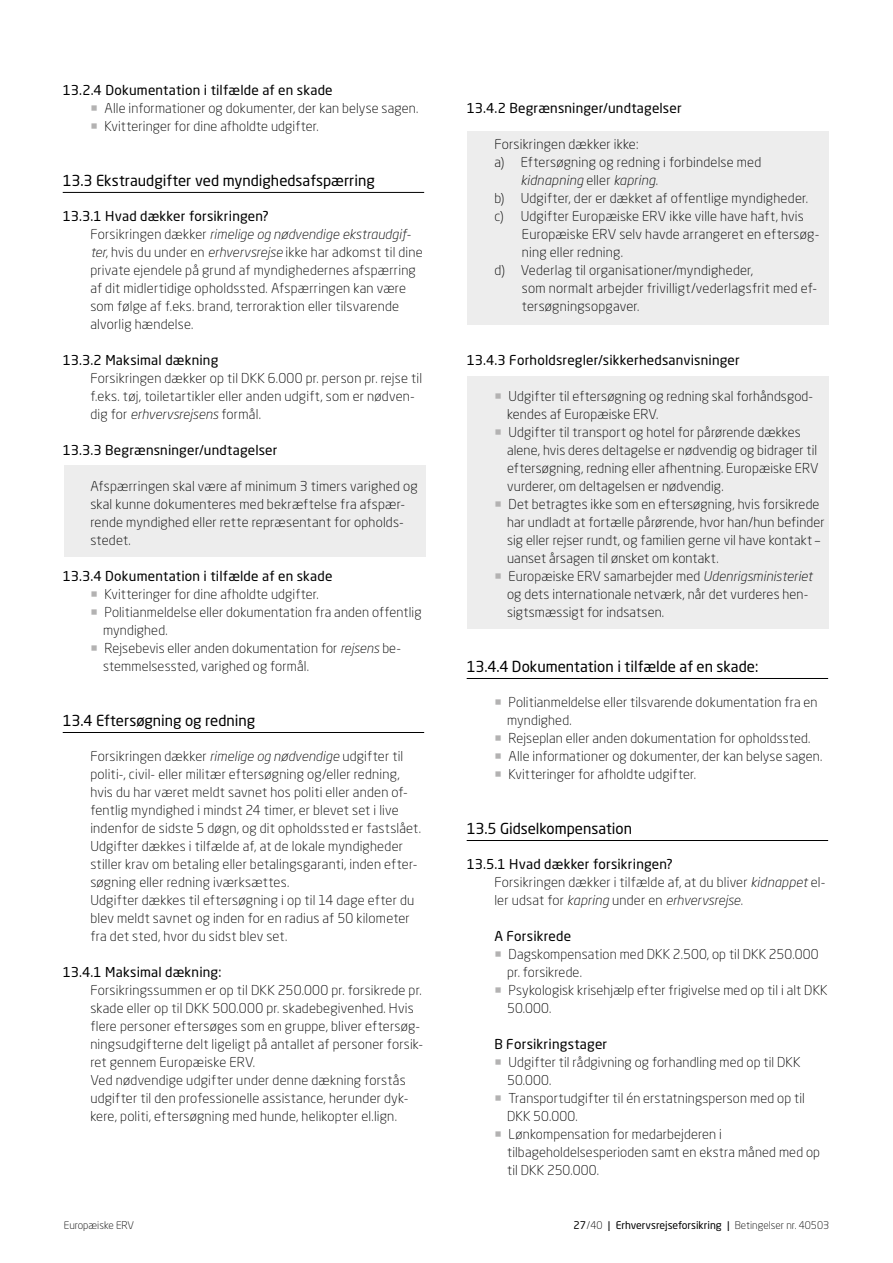
<style>
.page{position:relative;width:893px;height:1263px;background:#fff}
.page>*{position:absolute;margin:0;border:0;box-sizing:border-box;transform-origin:0 0}
.t1{font:15px "Neo Sans W1 G";color:#000}
.t2{font:300 13.5px/18px "Neo Sans W1 G";letter-spacing:.015em;color:#000}
.t3{font:13.5px "Neo Sans W1 G";letter-spacing:.015em;color:#000}
.t4{font:italic 300 13.5px "Neo Sans Pro";letter-spacing:.01em;color:#000}
.t5{font:10.5px "Neo Sans W1 G";color:#000}
.t6{font:300 10.5px "Neo Sans W1 G";color:#000}
.s1{color:#b3b2b2}
.s2{font-family:"Neo Sans W1 G";font-style:normal}
.s3{font-family:"Neo Sans Pro";font-style:italic}
.s4{font-weight:400}
.s5{font-weight:300}
</style>
<div class="page">
<div style="left:64px;top:466px;width:361px;height:91px;background:#ededed"></div>
<div style="left:468px;top:377px;width:361px;height:252px;background:#ededed"></div>
<div style="left:468px;top:131px;width:361px;height:193px;background:#ededed"></div>
<hr style="left:63px;top:192px;width:361px;height:1px;background:#000">
<hr style="left:63px;top:732px;width:361px;height:1px;background:#000">
<hr style="left:467px;top:678px;width:361px;height:1px;background:#000">
<hr style="left:467px;top:840px;width:361px;height:1px;background:#000">
<p class="t3" style="left:63px;top:81px;width:271px">13.2.4 Dokumentation i tilfælde af en skade</p>
<p class="t2" style="left:90px;top:99px;width:330px"><span class="s1">○</span> Alle informationer og dokumenter, der kan belyse sagen.</p>
<p class="t2" style="left:90px;top:117px;width:230px"><span class="s1">○</span> Kvitteringer for dine afholdte udgifter.</p>
<p class="t1" style="left:63px;top:171px;width:314px">13.3 Ekstraudgifter ved myndighedsafspærring</p>
<p class="t3" style="left:63px;top:207px;width:208px">13.3.1 Hvad dækker forsikringen?</p>
<p class="t4" style="left:90px;top:226px;width:322px"><span class="s2">Forsikringen dækker</span> rimelige og nødvendige ekstraudgif-</p>
<p class="t2" style="left:90px;top:243px;width:334px"><span class="s3">ter</span>, hvis du under en <span class="s3">erhvervsrejse</span> ikke har adkomst til dine private ejendele på grund af myndighedernes afspærring af dit midlertidige opholdssted. Afspærringen kan være som følge af f.eks. brand, terroraktion eller tilsvarende alvorlig hændelse.</p>
<p class="t3" style="left:63px;top:351px;width:157px">13.3.2 Maksimal dækning</p>
<p class="t2" style="left:90px;top:369px;width:333px">Forsikringen dækker op til DKK 6.000 pr. person pr. rejse til f.eks. tøj, toiletartikler eller anden udgift, som er nødven-</p>
<p class="t4" style="left:90px;top:406px;width:172px"><span class="s2">dig for</span> erhvervsrejsens <span class="s2">formål.</span></p>
<p class="t3" style="left:63px;top:441px;width:216px">13.3.3 Begrænsninger/undtagelser</p>
<p class="t2" style="left:90px;top:477px;width:329px">Afspærringen skal være af minimum 3 timers varighed og skal kunne dokumenteres med bekræftelse fra afspær&shy;rende myndighed eller rette repræsentant for opholds&shy;stedet.</p>
<p class="t3" style="left:63px;top:567px;width:271px">13.3.4 Dokumentation i tilfælde af en skade</p>
<p class="t2" style="left:90px;top:585px;width:230px"><span class="s1">○</span> Kvitteringer for dine afholdte udgifter.</p>
<p class="t2" style="left:103px;top:603px;width:320px;text-indent:-13px"><span class="s1">○</span> Politianmeldelse eller dokumentation fra anden offentlig myndighed.</p>
<p class="t2" style="left:103px;top:639px;width:299px;text-indent:-13px"><span class="s1">○</span> Rejsebevis eller anden dokumentation for <span class="s3">rejsens</span> be&shy;stemmelsessted, varighed og formål.</p>
<p class="t1" style="left:63px;top:711px;width:194px">13.4 Eftersøgning og redning</p>
<p class="t2" style="left:90px;top:747px;width:332px">Forsikringen dækker <span class="s3">rimelige og nødvendige</span> udgifter til politi-, civil- eller militær eftersøgning og/eller redning, hvis du har været meldt savnet hos politi eller anden of&shy;fentlig myndighed i mindst 24 timer, er blevet set i live indenfor de sidste 5 døgn, og dit opholdssted er fastslået.<br>Udgifter dækkes i tilfælde af, at de lokale myndigheder stiller krav om betaling eller betalingsgaranti, inden efter&shy;søgning eller redning iværksættes.<br>Udgifter dækkes til eftersøgning i op til 14 dage efter du blev meldt savnet og inden for en radius af 50 kilometer fra det sted, hvor du sidst blev set.</p>
<p class="t3" style="left:63px;top:963px;width:160px">13.4.1 Maksimal dækning:</p>
<p class="t2" style="left:90px;top:981px;width:334px">Forsikringssummen er op til DKK 250.000 pr. forsikrede pr. skade eller op til DKK 500.000 pr. skadebegivenhed. Hvis flere personer eftersøges som en gruppe, bliver eftersøg&shy;ningsudgifterne delt ligeligt på antallet af personer forsik&shy;ret gennem Europæiske ERV.<br>Ved nødvendige udgifter under denne dækning forstås udgifter til den professionelle assistance, herunder dyk&shy;kere, politi, eftersøgning med hunde, helikopter el.lign.</p>
<p class="t3" style="left:467px;top:99px;width:217px">13.4.2 Begrænsninger/undtagelser</p>
<p class="t2" style="left:494px;top:135px;width:269px">Forsikringen dækker ikke:<br>a) Eftersøgning og redning i forbindelse med</p>
<p class="t4" style="left:521px;top:172px;width:139px">kidnapning <span class="s2">eller</span> kapring<span class="s2">.</span></p>
<p class="t2" style="left:494px;top:189px;width:315px">b) Udgifter, der er dækket af offentlige myndigheder.</p>
<p class="t2" style="left:494px;top:207px;width:311px">c) Udgifter Europæiske ERV ikke ville have haft, hvis</p>
<p class="t2" style="left:522px;top:225px;width:299px">Europæiske ERV selv havde arrangeret en eftersøg-</p>
<p class="t2" style="left:522px;top:243px;width:103px">ning eller redning.</p>
<p class="t2" style="left:494px;top:261px;width:260px">d) Vederlag til organisationer/myndigheder,</p>
<p class="t2" style="left:522px;top:279px;width:297px">som normalt arbejder frivilligt/vederlagsfrit med ef-</p>
<p class="t2" style="left:522px;top:297px;width:119px">tersøgningsopgaver.</p>
<p class="t3" style="left:467px;top:351px;width:275px">13.4.3 Forholdsregler/sikkerhedsanvisninger</p>
<p class="t2" style="left:507px;top:387px;width:308px;text-indent:-13px"><span class="s1">○</span> Udgifter til eftersøgning og redning skal forhåndsgod&shy;kendes af Europæiske ERV.</p>
<p class="t2" style="left:507px;top:423px;width:313px;text-indent:-13px"><span class="s1">○</span> Udgifter til transport og hotel for pårørende dækkes alene, hvis deres deltagelse er nødvendig og bidrager til eftersøgning, redning eller afhentning. Europæiske ERV vurderer, om deltagelsen er nødvendig.</p>
<p class="t2" style="left:507px;top:495px;width:319px;text-indent:-13px"><span class="s1">○</span> Det betragtes ikke som en eftersøgning, hvis forsikrede har undladt at fortælle pårørende, hvor han/hun befinder sig eller rejser rundt, og familien gerne vil have kontakt – uanset årsagen til ønsket om kontakt.</p>
<p class="t2" style="left:507px;top:567px;width:307px;text-indent:-13px"><span class="s1">○</span> Europæiske ERV samarbejder med <span class="s3">Udenrigsministeriet </span>og dets internationale netværk, når det vurderes hen&shy;sigtsmæssigt for indsatsen.</p>
<p class="t1" style="left:467px;top:657px;width:293px">13.4.4 Dokumentation i tilfælde af en skade:</p>
<p class="t2" style="left:507px;top:693px;width:312px;text-indent:-13px"><span class="s1">○</span> Politianmeldelse eller tilsvarende dokumentation fra en myndighed.</p>
<p class="t2" style="left:494px;top:729px;width:318px"><span class="s1">○</span> Rejseplan eller anden dokumentation for opholdssted.</p>
<p class="t2" style="left:494px;top:747px;width:330px"><span class="s1">○</span> Alle informationer og dokumenter, der kan belyse sagen.</p>
<p class="t2" style="left:494px;top:765px;width:203px"><span class="s1">○</span> Kvitteringer for afholdte udgifter.</p>
<p class="t1" style="left:467px;top:819px;width:167px">13.5 Gidselkompensation</p>
<p class="t2" style="left:494px;top:855px;width:333px;text-indent:-28px"><span class="s4">13.5.1 Hvad dækker forsikringen?<br></span>Forsikringen dækker i tilfælde af, at du bliver <span class="s3">kidnappet</span> el-</p>
<p class="t4" style="left:494px;top:892px;width:250px"><span class="s2">ler udsat for</span> kapring <span class="s2">under en</span> erhvervsrejse<span class="s2">.</span></p>
<p class="t3" style="left:494px;top:927px;width:79px">A Forsikrede</p>
<p class="t2" style="left:507px;top:945px;width:313px;text-indent:-13px"><span class="s1">○</span> Dagskompensation med DKK 2.500, op til DKK 250.000 pr. forsikrede.</p>
<p class="t2" style="left:507px;top:981px;width:322px;text-indent:-13px"><span class="s1">○</span> Psykologisk krisehjælp efter frigivelse med op til i alt DKK<br>50.000.</p>
<p class="t3" style="left:494px;top:1035px;width:114px">B Forsikringstager</p>
<p class="t2" style="left:507px;top:1053px;width:295px;text-indent:-13px"><span class="s1">○</span> Udgifter til rådgivning og forhandling med op til DKK<br>50.000.</p>
<p class="t2" style="left:507px;top:1089px;width:299px;text-indent:-13px"><span class="s1">○</span> Transportudgifter til én erstatningsperson med op til<br>DKK 50.000.</p>
<p class="t2" style="left:507px;top:1125px;width:314px;text-indent:-13px"><span class="s1">○</span> Lønkompensation for medarbejderen i tilbageholdelsesperioden samt en ekstra måned med op til DKK 250.000.</p>
<p class="t6" style="left:64px;top:1219px;width:72px">Europæiske ERV</p>
<p class="t5" style="left:573px;top:1219px;width:257px">27<span class="s5">/40</span> | Erhvervsrejseforsikring | <span class="s5">Betingelser nr. 40503</span></p>
</div>
